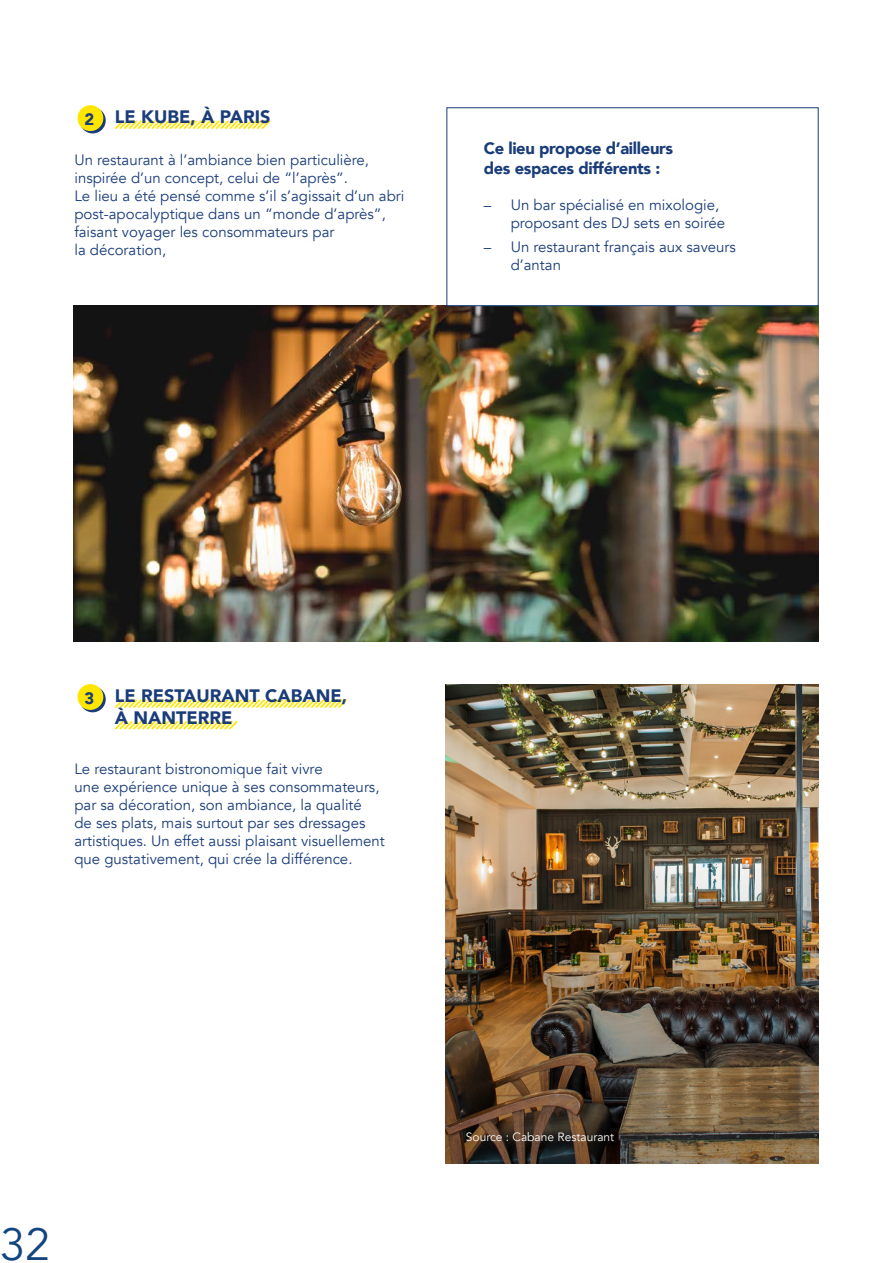
<style>
.page{position:relative;width:893px;height:1263px;background:#fff}
.page>*{position:absolute;margin:0;border:0;box-sizing:border-box;transform-origin:0 0}
.t1{font:45px "Avenir";color:#13457f}
.t2{font:900 18px/21.6px "Avenir";color:#1a3d7a}
.t3{font:900 16.5px/19.8px "Avenir";letter-spacing:-.02em;color:#1a3d7a}
.t4{font:15px/18px "Avenir";color:#1a3d7a}
.t5{font:12px "Avenir";color:#fff}
</style>
<div class="page">
<img style="left:74px;top:306px;width:745px;height:335px">
<svg style="left:114px;top:120px;width:157px;height:10px"></svg>
<svg style="left:114px;top:699px;width:233px;height:9px"></svg>
<svg style="left:114px;top:720px;width:124px;height:10px"></svg>
<svg style="left:80px;top:107px;width:26px;height:26px"></svg>
<svg style="left:80px;top:686px;width:26px;height:26px"></svg>
<div style="left:78px;top:105px;width:25px;height:26px;background:#ffe600;border-radius:50%"></div>
<div style="left:78px;top:684px;width:25px;height:26px;background:#ffe600;border-radius:50%"></div>
<div style="left:446px;top:107px;width:373px;height:199px;background:#fff;border:1px solid #1a3d7a"></div>
<img style="left:446px;top:684px;width:373px;height:171px">
<img style="left:446px;top:855px;width:373px;height:309px">
<p class="t3" style="left:85px;top:109px;width:11px">2</p>
<p class="t2" style="left:115px;top:106px;width:157px">LE KUBE, À PARIS</p>
<p class="t4" style="left:74px;top:151px;width:332px">Un restaurant à l’ambiance bien particulière, inspirée d’un concept, celui de “l’après”.<br>Le lieu a été pensé comme s’il s’agissait d’un abri post-apocalyptique dans un “monde d’après”, faisant voyager les consommateurs par<br>la décoration,</p>
<p class="t3" style="left:484px;top:138px;width:191px">Ce lieu propose d’ailleurs des espaces différents :</p>
<p class="t4" style="left:511px;top:196px;width:216px;text-indent:-27px">– Un bar spécialisé en mixologie, proposant des DJ sets en soirée</p>
<p class="t4" style="left:511px;top:238px;width:227px;text-indent:-27px">– Un restaurant français aux saveurs d’antan</p>
<p class="t3" style="left:85px;top:688px;width:11px">3</p>
<p class="t2" style="left:115px;top:685px;width:234px">LE RESTAURANT CABANE,<br>À NANTERRE</p>
<p class="t4" style="left:74px;top:760px;width:312px">Le restaurant bistronomique fait vivre<br>une expérience unique à ses consommateurs, par sa décoration, son ambiance, la qualité<br>de ses plats, mais surtout par ses dressages artistiques. Un effet aussi plaisant visuellement que gustativement, qui crée la différence.</p>
<p class="t1" style="left:0;top:1218px;width:52px">32</p>
<p class="t5" style="left:466px;top:1130px;width:150px">Source : Cabane Restaurant</p>
</div>
